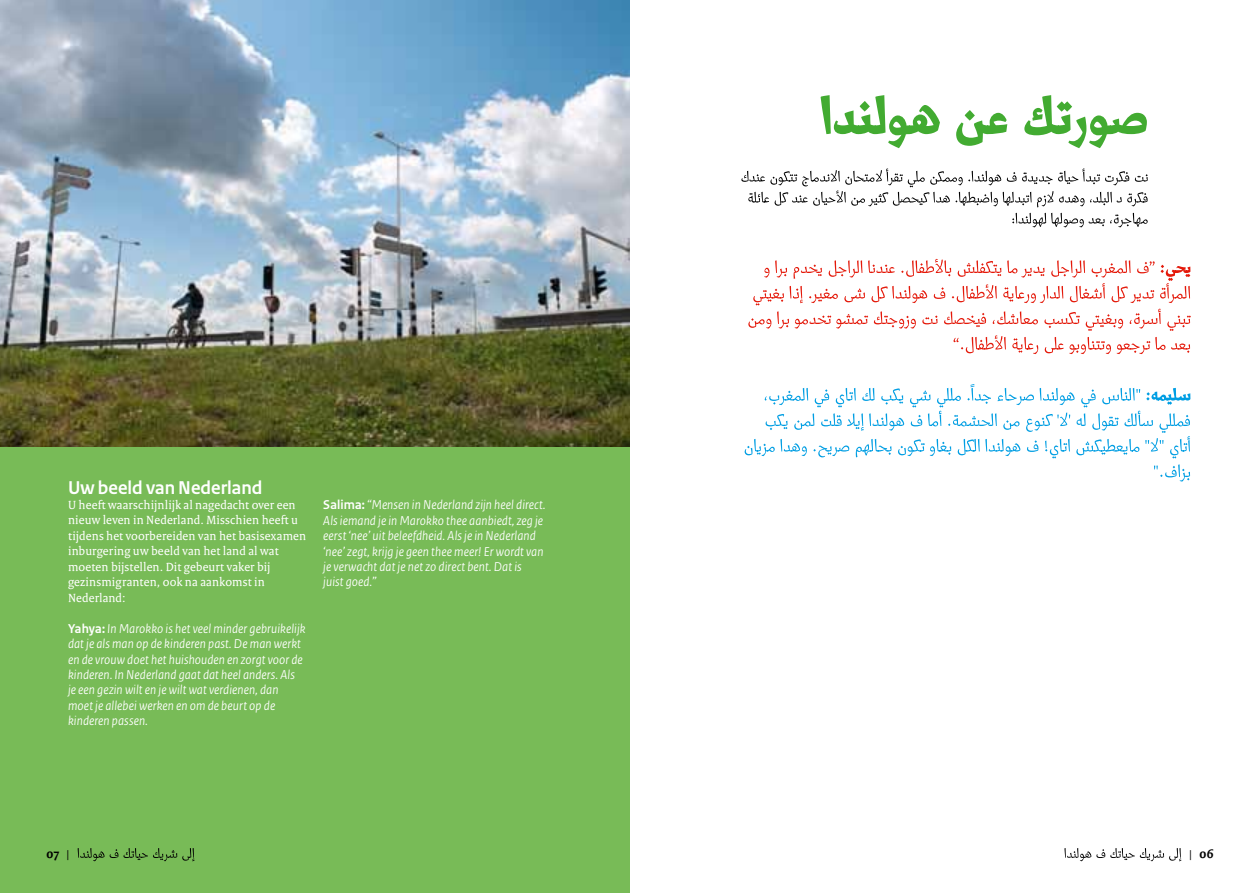
<style>
.page{position:relative;width:1259px;height:893px;background:#fff}
.page>*{position:absolute;margin:0;border:0;box-sizing:border-box;transform-origin:0 0}
.t1{font:700 19.5px "Rijksoverheid Sans Heading";color:#fff}
.t2{font:italic 13.5px/15.5px "Rijksoverheid Sans Heading";letter-spacing:.01em;color:#fff}
.t3{font:700 13.5px "Rijksoverheid Serif";color:#000}
.t4{font:12.75px/15.5px "Rijksoverheid Serif";letter-spacing:.01em;color:#fff}
.s1{font-weight:700;font-style:normal}
.s2{font-family:"Rijksoverheid Sans Text";font-weight:400;font-size:12px}
</style>
<div class="page">
<div style="left:0;top:446px;width:629px;height:447px;background:#78bb57"></div>
<svg style="left:820px;top:95px;width:327px;height:53px"></svg>
<svg style="left:1154px;top:464px;width:36px;height:18px"></svg>
<svg style="left:744px;top:384px;width:446px;height:74px"></svg>
<svg style="left:748px;top:259px;width:443px;height:95px"></svg>
<svg style="left:1012px;top:213px;width:135px;height:14px"></svg>
<svg style="left:741px;top:169px;width:406px;height:38px"></svg>
<img style="left:0;top:0;width:629px;height:446px">
<svg style="left:78px;top:848px;width:116px;height:13px"></svg>
<svg style="left:1064px;top:848px;width:117px;height:13px"></svg>
<h1 class="t1" style="left:68px;top:476px;width:196px">Uw beeld van Nederland</h1>
<p class="t4" style="left:68px;top:497px;width:239px">U heeft waarschijnlijk al nagedacht over een nieuw leven in Nederland. Misschien heeft u tijdens het voorbereiden van het basisexamen inburgering uw beeld van het land al wat moeten bijstellen. Dit gebeurt vaker bij gezinsmigranten, ook na aankomst in Nederland:</p>
<p class="t2" style="left:68px;top:621px;width:239px"><span class="s1">Yahya:</span> In Marokko is het veel minder gebruikelijk dat je als man op de kinderen past. De man werkt en de vrouw doet het huishouden en zorgt voor de kinderen. In Nederland gaat dat heel anders. Als je een gezin wilt en je wilt wat verdienen, dan moet je allebei werken en om de beurt op de kinderen passen.</p>
<p class="t2" style="left:323px;top:497px;width:224px"><span class="s1">Salima:</span> “Mensen in Nederland zijn heel direct.<br>Als iemand je in Marokko thee aanbiedt, zeg je eerst ‘nee’ uit beleefdheid. Als je in Nederland ‘nee’ zegt, krijg je geen thee meer! Er wordt van je verwacht dat je net zo direct bent. Dat is<br>juist goed.”</p>
<p class="t3" style="left:47px;top:845px;width:24px">07 <span class="s2">|</span></p>
<p class="t3" style="left:1189px;top:845px;width:26px"><span class="s2">|</span> 06</p>
</div>
